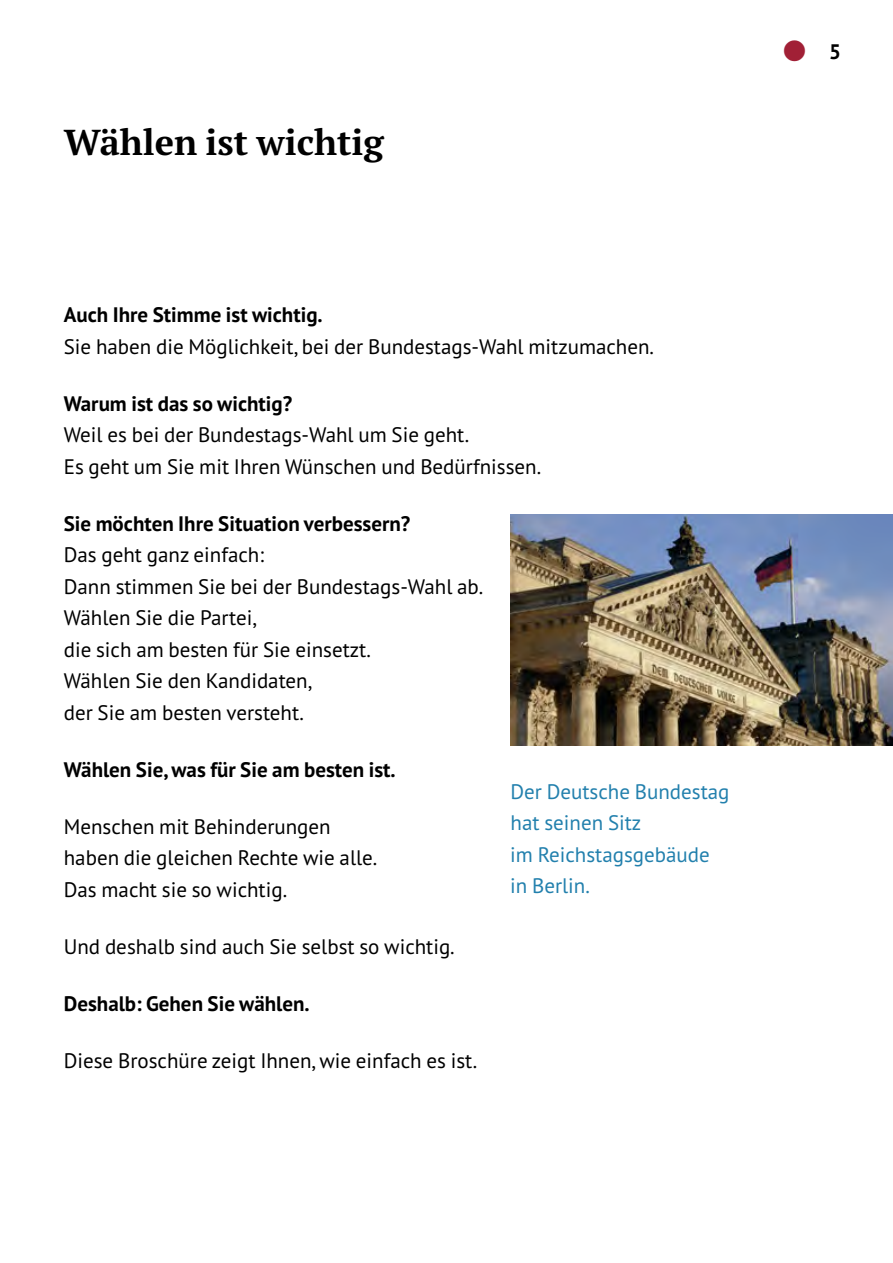
<style>
.page{position:relative;width:893px;height:1263px;background:#fff}
.page>*{position:absolute;margin:0;border:0;box-sizing:border-box;transform-origin:0 0}
.t1{font:700 36px "PT Serif Pro";color:#000}
.t2{font:21px/31.5px "PT Sans Pro";color:#000}
.t3{font:700 21px "PT Sans Pro";color:#000}
.t4{font:21px/31.5px "PT Sans Pro";color:#2280ad}
.s1{color:#a12036}
</style>
<div class="page">
<img style="left:510px;top:515px;width:383px;height:231px">
<h1 class="t1" style="left:64px;top:119px;width:321px">Wählen ist wichtig</h1>
<p class="t3" style="left:781px;top:37px;width:62px"><span class="s1">●</span> 5</p>
<h2 class="t3" style="left:64px;top:301px;width:260px">Auch Ihre Stimme ist wichtig.</h2>
<p class="t2" style="left:64px;top:330px;width:592px">Sie haben die Möglichkeit, bei der Bundestags-Wahl mitzumachen.</p>
<p class="t3" style="left:64px;top:389px;width:230px">Warum ist das so wichtig?</p>
<p class="t2" style="left:64px;top:418px;width:479px">Weil es bei der Bundestags-Wahl um Sie geht.<br>Es geht um Sie mit Ihren Wünschen und Bedürfnissen.</p>
<p class="t3" style="left:64px;top:509px;width:348px">Sie möchten Ihre Situation verbessern?</p>
<p class="t2" style="left:64px;top:538px;width:421px">Das geht ganz einfach:<br>Dann stimmen Sie bei der Bundestags-Wahl ab.<br>Wählen Sie die Partei,<br>die sich am besten für Sie einsetzt.<br>Wählen Sie den Kandidaten,<br>der Sie am besten versteht.</p>
<p class="t3" style="left:64px;top:755px;width:333px">Wählen Sie, was für Sie am besten ist.</p>
<p class="t2" style="left:64px;top:810px;width:315px">Menschen mit Behinderungen haben die gleichen Rechte wie alle.<br>Das macht sie so wichtig.</p>
<p class="t2" style="left:64px;top:930px;width:392px">Und deshalb sind auch Sie selbst so wichtig.</p>
<p class="t3" style="left:64px;top:989px;width:247px">Deshalb: Gehen Sie wählen.</p>
<p class="t2" style="left:64px;top:1044px;width:415px">Diese Broschüre zeigt Ihnen, wie einfach es ist.</p>
<p class="t4" style="left:510px;top:775px;width:221px">Der Deutsche Bundestag hat seinen Sitz<br>im Reichstagsgebäude in Berlin.</p>
</div>
